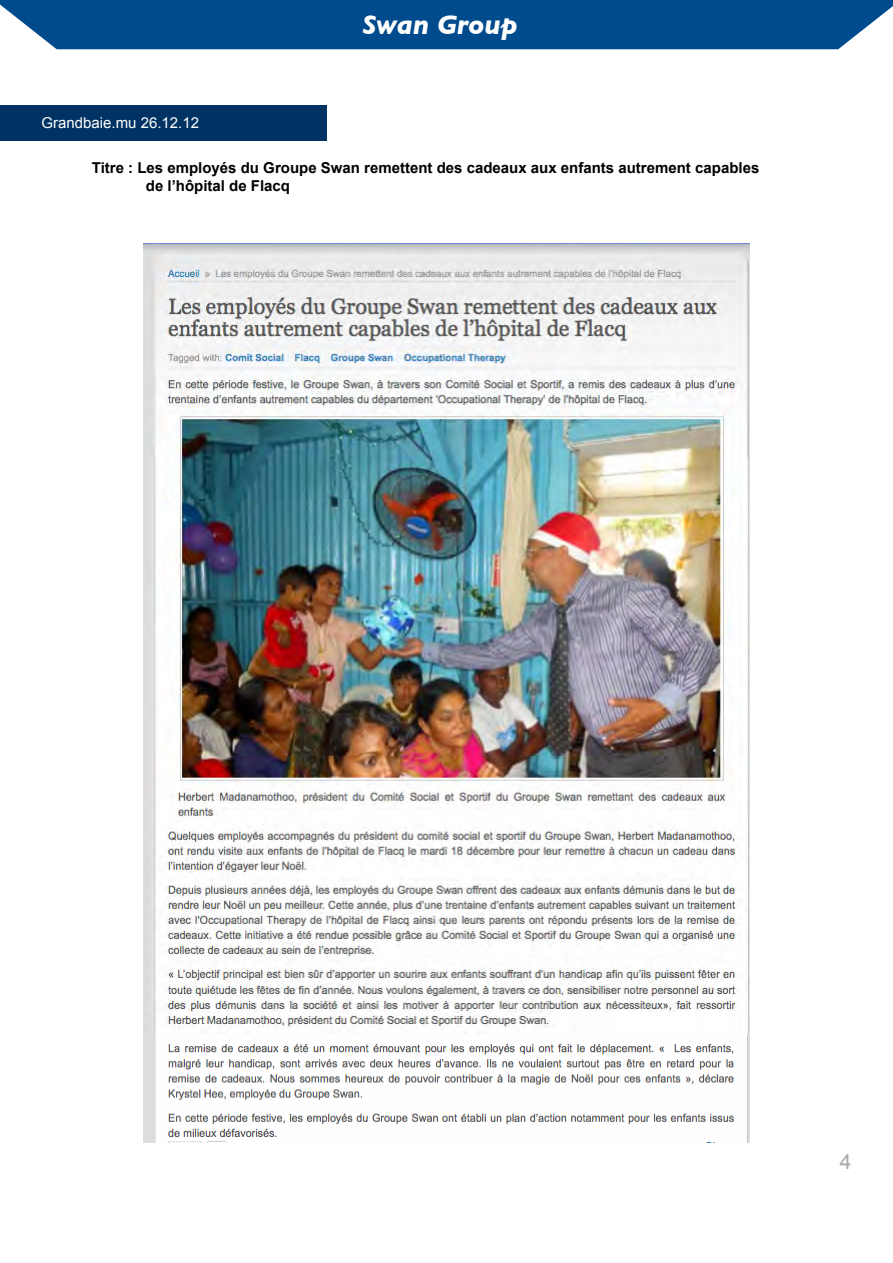
<style>
.page{position:relative;width:893px;height:1263px;background:#fff}
.page>*{position:absolute;margin:0;border:0;box-sizing:border-box;transform-origin:0 0}
.t1{font:italic 700 27px "Gill Sans";color:#fff}
.t2{font:21px "Arial";color:#a7a9ac}
.t3{font:700 15px/18px "Arial";color:#000}
.t4{font:15px "Arial";color:#fff}
</style>
<div class="page">
<div style="left:0;top:105px;width:326px;height:35px;background:#003363"></div>
<div style="left:0;top:0;width:893px;height:49px;background:#004b8d"></div>
<img style="left:143px;top:243px;width:607px;height:899px">
<h1 class="t1" style="left:362px;top:9px;width:157px">Swan Group</h1>
<p class="t4" style="left:41px;top:113px;width:159px">Grandbaie.mu 26.12.12</p>
<p class="t3" style="left:146px;top:159px;width:615px;text-indent:-54px">Titre : Les employés du Groupe Swan remettent des cadeaux aux enfants autrement capables de l’hôpital de Flacq</p>
<h2 class="t2" style="left:840px;top:1148px;width:13px">4</h2>
</div>
